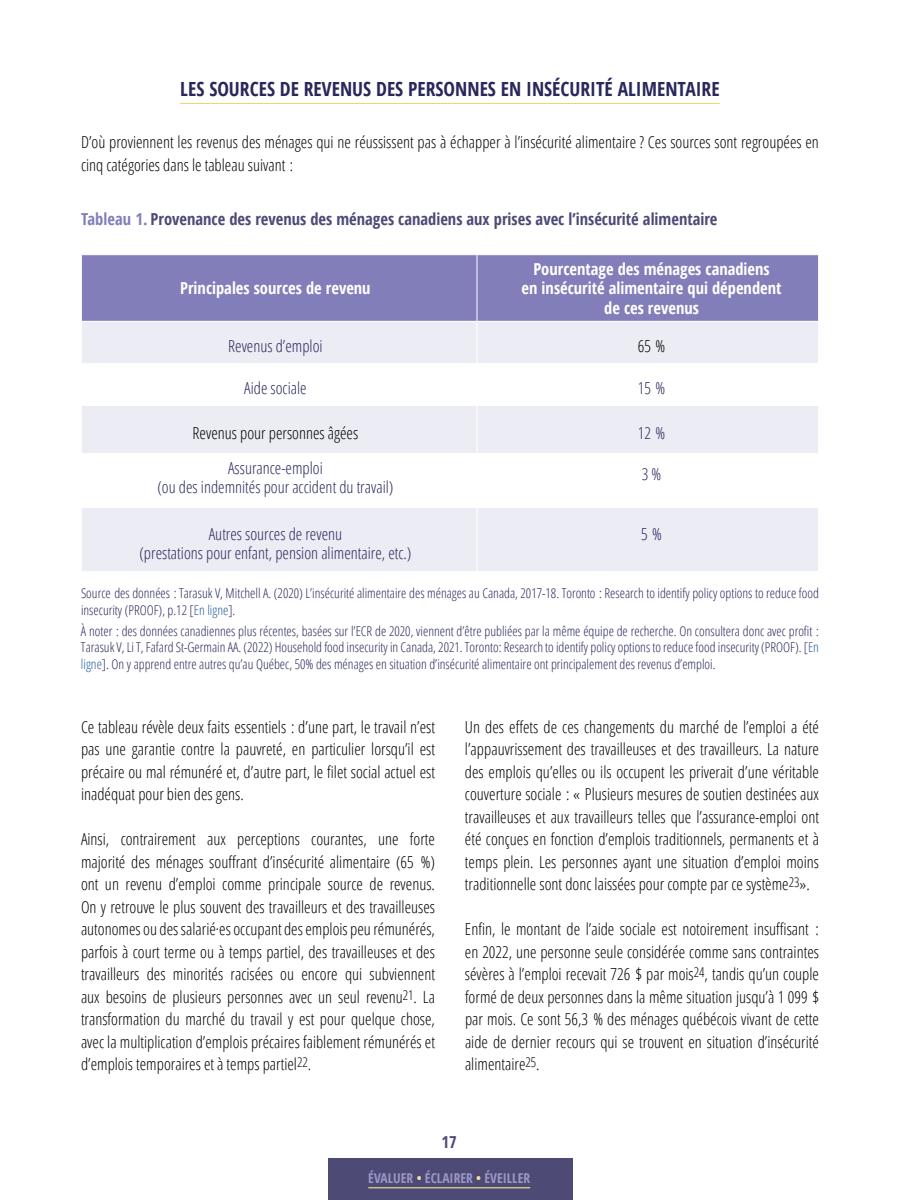
<style>
.page{position:relative;width:900px;height:1200px;background:#fff}
.page>*{position:absolute;margin:0;border:0;box-sizing:border-box;transform-origin:0 0}
.t1{font:700 19.5px "Open Sans Condensed";color:#28285c}
.t2{font:300 16.5px/22.5px "Open Sans Condensed";color:#000;text-align:justify}
.t3{font:300 16.5px/19.5px "Open Sans Condensed";color:#28285c;text-align:center}
.t4{font:700 16.5px/19.5px "Open Sans Condensed";color:#fff;text-align:center}
.t5{font:700 16.5px "Open Sans Condensed";color:#4d4a76}
.t6{font:300 13.5px/16.5px "Open Sans Condensed";color:#28285c}
.t7{font:700 13.5px "Open Sans Condensed";color:#9a98c8}
.s1{color:#817eba}
.s2{color:#225b9c}
.s3{color:#f6e199}
</style>
<div class="page">
<div style="left:328px;top:1158px;width:245px;height:42px;background:#4d4a76"></div>
<hr style="left:368px;top:1187px;width:162px;height:1px;background:#f6e199">
<div style="left:82px;top:255px;width:736px;height:66px;background:#817eba"></div>
<div style="left:82px;top:322px;width:736px;height:249px;background:#ececf5"></div>
<svg style="left:82px;top:364px;width:736px;height:143px"></svg>
<hr style="left:477px;top:255px;width:1px;height:66px;background:#fff">
<hr style="left:477px;top:322px;width:1px;height:41px;background:#fff">
<hr style="left:81px;top:363px;width:396px;height:1px;background:#fff">
<hr style="left:477px;top:363px;width:342px;height:1px;background:#fff">
<hr style="left:477px;top:364px;width:1px;height:41px;background:#fff">
<hr style="left:81px;top:405px;width:396px;height:1px;background:#fff">
<hr style="left:477px;top:405px;width:342px;height:1px;background:#fff">
<hr style="left:477px;top:406px;width:1px;height:47px;background:#fff">
<hr style="left:81px;top:453px;width:396px;height:1px;background:#fff">
<hr style="left:477px;top:453px;width:342px;height:1px;background:#fff">
<hr style="left:477px;top:454px;width:1px;height:53px;background:#fff">
<hr style="left:81px;top:507px;width:396px;height:1px;background:#fff">
<hr style="left:477px;top:507px;width:342px;height:1px;background:#fff">
<hr style="left:477px;top:508px;width:1px;height:63px;background:#fff">
<hr style="left:180px;top:103px;width:540px;height:1px;background:#f2d166">
<p class="t1" style="left:180px;top:75px;width:541px">LES SOURCES DE REVENUS DES PERSONNES EN INSÉCURITÉ ALIMENTAIRE</p>
<p class="t2" style="left:81px;top:131px;width:740px">D’où proviennent les revenus des ménages qui ne réussissent pas à échapper à l’insécurité alimentaire ? Ces sources sont regroupées en cinq catégories dans le tableau suivant :</p>
<p class="t5" style="left:81px;top:208px;width:638px"><span class="s1">Tableau 1.</span> Provenance des revenus des ménages canadiens aux prises avec l’insécurité alimentaire</p>
<p class="t4" style="left:180px;top:278px;width:192px">Principales sources de revenu</p>
<p class="t4" style="left:522px;top:259px;width:261px">Pourcentage des ménages canadiens<br>en insécurité alimentaire qui dépendent de ces revenus</p>
<p class="t3" style="left:228px;top:336px;width:96px">Revenus d’emploi</p>
<p class="t2" style="left:638px;top:334px;width:29px">65 %</p>
<p class="t3" style="left:244px;top:378px;width:64px">Aide sociale</p>
<p class="t3" style="left:638px;top:378px;width:29px">15 %</p>
<p class="t2" style="left:193px;top:421px;width:167px">Revenus pour personnes âgées</p>
<p class="t3" style="left:638px;top:423px;width:29px">12 %</p>
<p class="t3" style="left:157px;top:457px;width:238px">Assurance-emploi<br>(ou des indemnités pour accident du travail)</p>
<p class="t3" style="left:642px;top:464px;width:21px">3 %</p>
<p class="t3" style="left:139px;top:523px;width:274px">Autres sources de revenu<br>(prestations pour enfant, pension alimentaire, etc.)</p>
<p class="t3" style="left:641px;top:523px;width:22px">5 %</p>
<p class="t6" style="left:81px;top:585px;width:739px">Source des données : Tarasuk V, Mitchell A. (2020) L’insécurité alimentaire des ménages au Canada, 2017-18. Toronto : Research to identify policy options to reduce food insecurity (PROOF), p.12 [<span class="s2">En ligne</span>].</p>
<p class="t6" style="left:81px;top:622px;width:740px;text-align:justify">À noter : des données canadiennes plus récentes, basées sur l’ECR de 2020, viennent d’être publiées par la même équipe de recherche. On consultera donc avec profit :<br>Tarasuk V, Li T, Fafard St-Germain AA. (2022) Household food insecurity in Canada, 2021. Toronto: Research to identify policy options to reduce food insecurity (PROOF). [<span class="s2">En ligne</span>]. On y apprend entre autres qu’au Québec, 50% des ménages en situation d’insécurité alimentaire ont principalement des revenus d’emploi.</p>
<p class="t2" style="left:81px;top:715px;width:356px">Ce tableau révèle deux faits essentiels : d’une part, le travail n’est pas une garantie contre la pauvreté, en particulier lorsqu’il est précaire ou mal rémunéré et, d’autre part, le filet social actuel est inadéquat pour bien des gens.</p>
<p class="t2" style="left:81px;top:827px;width:356px">Ainsi, contrairement aux perceptions courantes, une forte majorité des ménages souffrant d’insécurité alimentaire (65 %) ont un revenu d’emploi comme principale source de revenus.<br>On y retrouve le plus souvent des travailleurs et des travailleuses autonomes ou des salarié·es occupant des emplois peu rémunérés, parfois à court terme ou à temps partiel, des travailleuses et des travailleurs des minorités racisées ou encore qui subviennent aux besoins de plusieurs personnes avec un seul revenu<sup>21</sup>. La transformation du marché du travail y est pour quelque chose, avec la multiplication d’emplois précaires faiblement rémunérés et d’emplois temporaires et à temps partiel<sup>22</sup>.</p>
<p class="t2" style="left:465px;top:715px;width:356px">Un des effets de ces changements du marché de l’emploi a été l’appauvrissement des travailleuses et des travailleurs. La nature des emplois qu’elles ou ils occupent les priverait d’une véritable couverture sociale : « Plusieurs mesures de soutien destinées aux travailleuses et aux travailleurs telles que l’assurance-emploi ont été conçues en fonction d’emplois traditionnels, permanents et à temps plein. Les personnes ayant une situation d’emploi moins traditionnelle sont donc laissées pour compte par ce système<sup>23</sup>».</p>
<p class="t2" style="left:465px;top:917px;width:356px">Enfin, le montant de l’aide sociale est notoirement insuffisant : en 2022, une personne seule considérée comme sans contraintes sévères à l’emploi recevait 726 $ par mois<sup>24</sup>, tandis qu’un couple formé de deux personnes dans la même situation jusqu’à 1 099 $ par mois. Ce sont 56,3 % des ménages québécois vivant de cette aide de dernier recours qui se trouvent en situation d’insécurité alimentaire<sup>25</sup>.</p>
<p class="t5" style="left:442px;top:1131px;width:17px">17</p>
<p class="t7" style="left:368px;top:1169px;width:163px">ÉVALUER <span class="s3">•</span> ÉCLAIRER <span class="s3">•</span> ÉVEILLER</p>
</div>
